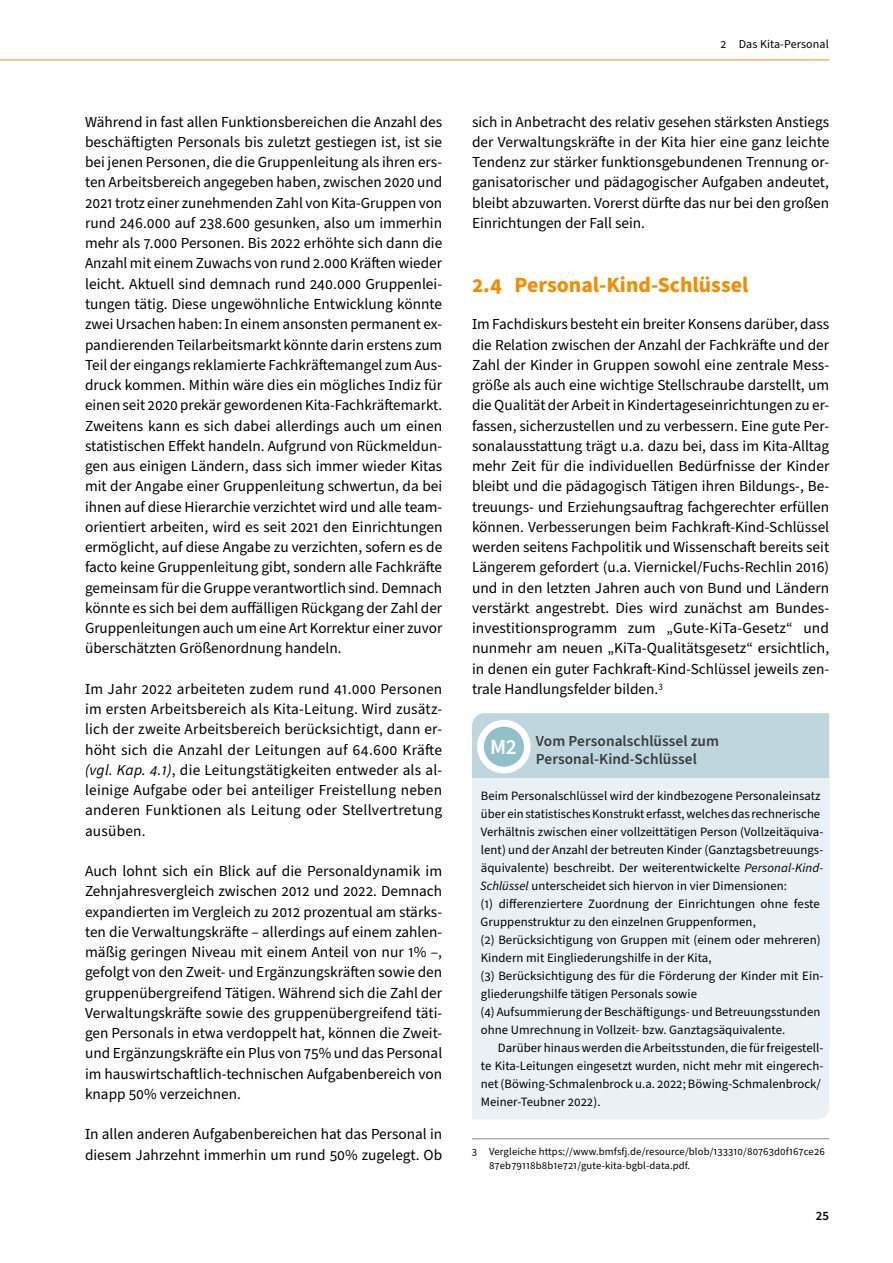
<style>
.page{position:relative;width:893px;height:1263px;background:#fff}
.page>*{position:absolute;margin:0;border:0;box-sizing:border-box;transform-origin:0 0}
.Ü2{font:700 21.75px "Source Sans Pro";color:#f28c00}
.t1{font:600 21.6px "Source Sans Pro";color:#fff}
.Fließtext{font:15.3px/20.2px "Source Sans Pro";color:#000;text-align:justify}
.Ü_Methode_Hintergrund{font:600 15.3px/18px "Source Sans Pro";letter-spacing:.005em;color:#3c3c3b}
.Infokasten__ohne_Einzug{font:12.75px/18px "Source Sans Pro";letter-spacing:.005em;color:#000}
.Infokasten_Abschluss{font:12.75px/18px "Source Sans Pro";letter-spacing:.005em;color:#000}
.t2{font:600 12.75px "Source Sans Pro";color:#000}
.t3{font:12px "Source Sans Pro";letter-spacing:.01em;color:#000}
.Fußnote{font:10.5px/14.2px "Source Sans Pro";letter-spacing:.01em;color:#000}
.s1{font-style:italic}
</style>
<div class="page">
<hr style="left:0;top:60px;width:829px;height:1px;background:#f28c00">
<div style="left:472px;top:713px;width:357px;height:65px;background:#bed7de"></div>
<div style="left:472px;top:778px;width:357px;height:125px;background:#e9f1f4"></div>
<div style="left:472px;top:886px;width:357px;height:53px;background:#e9f1f4"></div>
<div style="left:472px;top:922px;width:357px;height:53px;background:#e9f1f4"></div>
<div style="left:472px;top:958px;width:357px;height:53px;background:#e9f1f4"></div>
<div style="left:472px;top:994px;width:357px;height:53px;background:#e9f1f4"></div>
<div style="left:472px;top:1047px;width:357px;height:72px;background:#e9f1f4"></div>
<div style="left:480px;top:723px;width:47px;height:47px;background:#91bfca;border-radius:50%"></div>
<div style="left:477px;top:720px;width:54px;height:53px;border:7px solid #fff;border-radius:50%"></div>
<hr style="left:472px;top:1138px;width:357px;height:1px;background:#878787">
<p class="Fließtext" style="left:85px;top:112px;width:359px">Während in fast allen Funktionsbereichen die Anzahl des beschäftigten Personals bis zuletzt gestiegen ist, ist sie bei jenen Personen, die die Gruppenleitung als ihren ers&shy;ten Arbeitsbereich angegeben haben, zwischen 2020 und 2021 trotz einer zunehmenden Zahl von Kita-Gruppen von rund 246.000 auf 238.600 gesunken, also um immerhin mehr als 7.000 Personen. Bis 2022 erhöhte sich dann die Anzahl mit einem Zuwachs von rund 2.000 Kräften wieder leicht. Aktuell sind demnach rund 240.000 Gruppenlei&shy;tungen tätig. Diese ungewöhnliche Entwicklung könnte zwei Ursachen haben: In einem ansonsten permanent ex&shy;pandierenden Teilarbeitsmarkt könnte darin erstens zum Teil der eingangs reklamierte Fachkräftemangel zum Aus&shy;druck kommen. Mithin wäre dies ein mögliches Indiz für einen seit 2020 prekär gewordenen Kita-Fachkräftemarkt.<br>Zweitens kann es sich dabei allerdings auch um einen statistischen Effekt handeln. Aufgrund von Rückmeldun&shy;gen aus einigen Ländern, dass sich immer wieder Kitas mit der Angabe einer Gruppenleitung schwertun, da bei ihnen auf diese Hierarchie verzichtet wird und alle team&shy;orientiert arbeiten, wird es seit 2021 den Einrichtungen ermöglicht, auf diese Angabe zu verzichten, sofern es de facto keine Gruppenleitung gibt, sondern alle Fachkräfte gemeinsam für die Gruppe verantwortlich sind. Demnach könnte es sich bei dem auffälligen Rückgang der Zahl der Gruppenleitungen auch um eine Art Korrektur einer zuvor überschätzten Größenordnung handeln.</p>
<p class="Fließtext" style="left:85px;top:679px;width:359px">Im Jahr 2022 arbeiteten zudem rund 41.000 Personen im ersten Arbeitsbereich als Kita-Leitung. Wird zusätz&shy;lich der zweite Arbeitsbereich berücksichtigt, dann er&shy;höht sich die Anzahl der Leitungen auf 64.600 Kräfte <span class="s1">(vgl. Kap. 4.1)</span>, die Leitungstätigkeiten entweder als al&shy;leinige Aufgabe oder bei anteiliger Freistellung neben anderen Funktionen als Leitung oder Stellvertretung ausüben.</p>
<p class="Fließtext" style="left:85px;top:861px;width:359px">Auch lohnt sich ein Blick auf die Personaldynamik im Zehnjahresvergleich zwischen 2012 und 2022. Demnach expandierten im Vergleich zu 2012 prozentual am stärks&shy;ten die Verwaltungskräfte – allerdings auf einem zahlen&shy;mäßig geringen Niveau mit einem Anteil von nur 1% –, gefolgt von den Zweit- und Ergänzungskräften sowie den gruppenübergreifend Tätigen. Während sich die Zahl der Verwaltungskräfte sowie des gruppenübergreifend täti&shy;gen Personals in etwa verdoppelt hat, können die Zweit&shy;und Ergänzungskräfte ein Plus von 75% und das Personal im hauswirtschaftlich-technischen Aufgabenbereich von knapp 50% verzeichnen.</p>
<p class="Fließtext" style="left:85px;top:1125px;width:359px">In allen anderen Aufgabenbereichen hat das Personal in diesem Jahrzehnt immerhin um rund 50% zugelegt. Ob</p>
<p class="t3" style="left:720px;top:36px;width:110px">2 Das Kita-Personal</p>
<p class="Fließtext" style="left:472px;top:112px;width:359px">sich in Anbetracht des relativ gesehen stärksten Anstiegs der Verwaltungskräfte in der Kita hier eine ganz leichte Tendenz zur stärker funktionsgebundenen Trennung or&shy;ganisatorischer und pädagogischer Aufgaben andeutet, bleibt abzuwarten. Vorerst dürfte das nur bei den großen Einrichtungen der Fall sein.</p>
<p class="Ü2" style="left:472px;top:270px;width:278px">2.4 Personal-Kind-Schlüssel</p>
<p class="Fließtext" style="left:472px;top:314px;width:359px">Im Fachdiskurs besteht ein breiter Konsens darüber, dass die Relation zwischen der Anzahl der Fachkräfte und der Zahl der Kinder in Gruppen sowohl eine zentrale Mess&shy;größe als auch eine wichtige Stellschraube darstellt, um die Qualität der Arbeit in Kindertageseinrichtungen zu er&shy;fassen, sicherzustellen und zu verbessern. Eine gute Per&shy;sonalausstattung trägt u.a. dazu bei, dass im Kita-Alltag mehr Zeit für die individuellen Bedürfnisse der Kinder bleibt und die pädagogisch Tätigen ihren Bildungs-, Be&shy;treuungs- und Erziehungsauftrag fachgerechter erfüllen können. Verbesserungen beim Fachkraft-Kind-Schlüssel werden seitens Fachpolitik und Wissenschaft bereits seit Längerem gefordert (u.a. Viernickel/Fuchs-Rechlin 2016) und in den letzten Jahren auch von Bund und Ländern verstärkt angestrebt. Dies wird zunächst am Bundes&shy;investitionsprogramm zum „Gute-KiTa-Gesetz“ und nunmehr am neuen „KiTa-Qualitätsgesetz“ ersichtlich, in denen ein guter Fachkraft-Kind-Schlüssel jeweils zen&shy;trale Handlungsfelder bilden.<sup>3</sup></p>
<p class="t1" style="left:490px;top:732px;width:28px">M2</p>
<p class="Ü_Methode_Hintergrund" style="left:536px;top:732px;width:185px">Vom Personalschlüssel zum<br>Personal-Kind-Schlüssel</p>
<p class="Infokasten__ohne_Einzug" style="left:480px;top:787px;width:345px">Beim Personalschlüssel wird der kindbezogene Personaleinsatz über ein statistisches Konstrukt erfasst, welches das rechnerische Verhältnis zwischen einer vollzeittätigen Person (Vollzeitäquiva&shy;lent) und der Anzahl der betreuten Kinder (Ganztagsbetreuungs&shy;äquivalente) beschreibt. Der weiterentwickelte <span class="s1">Personal-Kind-Schlüssel</span> unterscheidet sich hiervon in vier Dimensionen:</p>
<p class="Infokasten__ohne_Einzug" style="left:480px;top:895px;width:341px">(1) differenziertere Zuordnung der Einrichtungen ohne feste<br>Gruppenstruktur zu den einzelnen Gruppenformen,</p>
<p class="Infokasten__ohne_Einzug" style="left:480px;top:931px;width:342px">(2) Berücksichtigung von Gruppen mit (einem oder mehreren)<br>Kindern mit Eingliederungshilfe in der Kita,</p>
<p class="Infokasten__ohne_Einzug" style="left:480px;top:967px;width:344px">(3) Berücksichtigung des für die Förderung der Kinder mit Ein&shy;gliederungshilfe tätigen Personals sowie</p>
<p class="Infokasten__ohne_Einzug" style="left:480px;top:1003px;width:341px">(4) Aufsummierung der Beschäftigungs- und Betreuungsstunden ohne Umrechnung in Vollzeit- bzw. Ganztagsäquivalente.</p>
<p class="Infokasten_Abschluss" style="left:481px;top:1039px;width:344px;text-indent:17px">Darüber hinaus werden die Arbeitsstunden, die für freigestell&shy;te Kita-Leitungen eingesetzt wurden, nicht mehr mit eingerech&shy;net (Böwing-Schmalenbrock u.a. 2022; Böwing-Schmalenbrock/ Meiner-Teubner 2022).</p>
<p class="Fußnote" style="left:489px;top:1145px;width:337px;text-indent:-17px">3 Vergleiche https://www.bmfsfj.de/resource/blob/133310/80763d0f167ce26<br>87eb79118b8b1e721/gute-kita-bgbl-data.pdf.</p>
<p class="t2" style="left:816px;top:1207px;width:15px">25</p>
</div>
